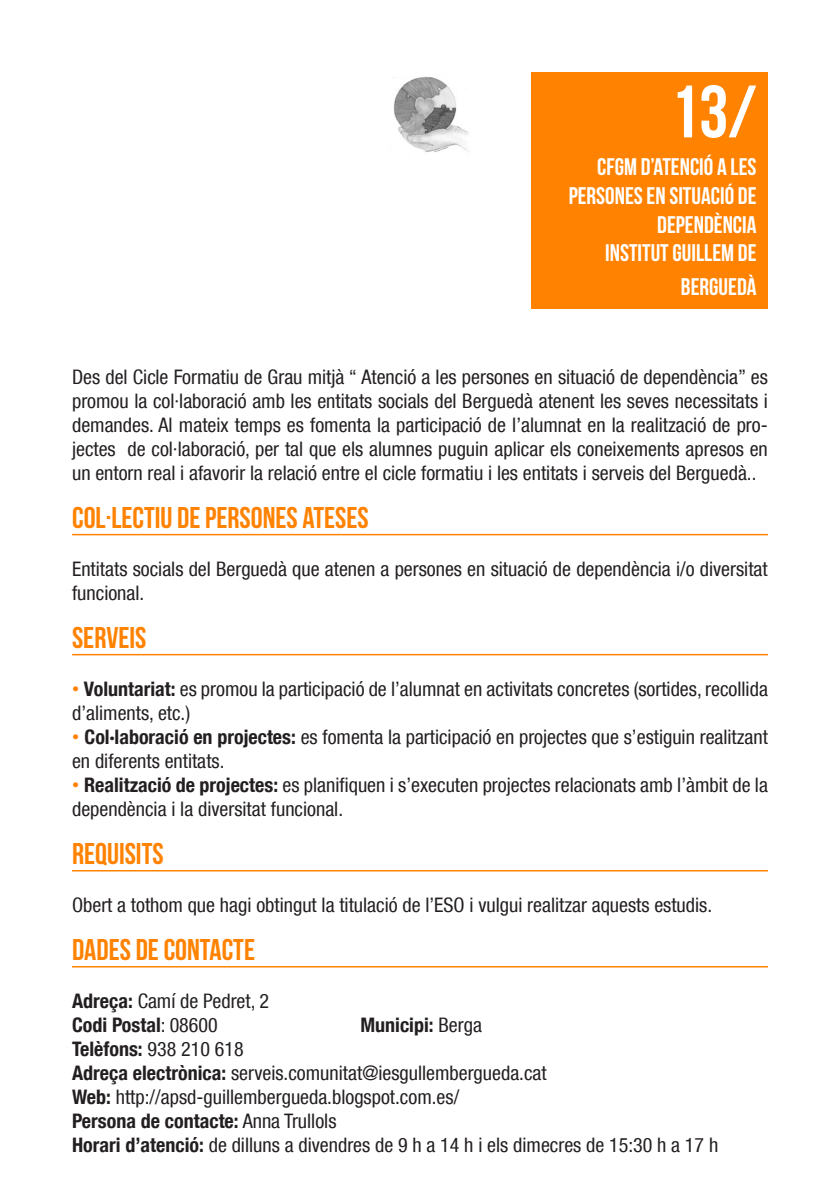
<style>
.page{position:relative;width:840px;height:1191px;background:#fff}
.page>*{position:absolute;margin:0;border:0;box-sizing:border-box;transform-origin:0 0}
.t1{font:74px "Bebas Neue";color:#fff}
.TITULOS{font:30px "Bebas Neue";color:#ff8200}
.t2{font:24px/28.8px "Bebas Neue";color:#fff;text-align:right}
.t3{font:condensed 20px/24px "Helvetica Neue LT Com";color:#231f20}
.t4{font:700 condensed 20px "Helvetica Neue LT Com";color:#231f20}
.s1{font-family:"Arial";font-stretch:normal;color:#ff8200}
.s2{font-weight:700}
.s3{font-weight:400}
</style>
<div class="page">
<div style="left:531px;top:72px;width:236px;height:236px;background:#ff8200"></div>
<hr style="left:72px;top:534px;width:695px;height:1px;background:#ff8200">
<hr style="left:72px;top:654px;width:695px;height:1px;background:#ff8200">
<hr style="left:72px;top:870px;width:695px;height:1px;background:#ff8200">
<hr style="left:72px;top:966px;width:695px;height:1px;background:#ff8200">
<img style="left:393px;top:76px;width:76px;height:76px">
<p class="t1" style="left:669px;top:71px;width:88px">13/</p>
<p class="t2" style="left:597px;top:152px;width:161px">CFGM D’ATENCIÓ A LES</p>
<p class="t2" style="left:568px;top:181px;width:189px">PERSONES EN SITUACIÓ DE<br>DEPENDÈNCIA</p>
<p class="t2" style="left:605px;top:238px;width:153px">INSTITUT GUILLEM DE</p>
<p class="t2" style="left:680px;top:272px;width:77px">BERGUEDÀ</p>
<p class="t3" style="left:72px;top:365px;width:697px;text-align:justify">Des del Cicle Formatiu de Grau mitjà “ Atenció a les persones en situació de dependència” es promou la col·laboració amb les entitats socials del Berguedà atenent les seves necessitats i demandes. Al mateix temps es fomenta la participació de l’alumnat en la realització de pro&shy;jectes de col·laboració, per tal que els alumnes puguin aplicar els coneixements apresos en un entorn real i afavorir la relació entre el cicle formatiu i les entitats i serveis del Berguedà..</p>
<p class="TITULOS" style="left:72px;top:501px;width:298px">COL·LECTIU DE PERSONES ATESES</p>
<p class="t3" style="left:72px;top:557px;width:696px">Entitats socials del Berguedà que atenen a persones en situació de dependència i/o diversitat funcional.</p>
<p class="TITULOS" style="left:72px;top:621px;width:76px">SERVEIS</p>
<p class="t3" style="left:72px;top:677px;width:697px"><span class="s1">•</span> <span class="s2">Voluntariat:</span> es promou la participació de l’alumnat en activitats concretes (sortides, recollida d’aliments, etc.)</p>
<p class="t3" style="left:72px;top:725px;width:697px"><span class="s1">•</span> <span class="s2">Col·laboració en projectes:</span> es fomenta la participació en projectes que s’estiguin realitzant en diferents entitats.</p>
<p class="t3" style="left:72px;top:773px;width:697px"><span class="s1">•</span> <span class="s2">Realització de projectes:</span> es planifiquen i s’executen projectes relacionats amb l’àmbit de la dependència i la diversitat funcional.</p>
<p class="TITULOS" style="left:72px;top:837px;width:93px">REQUISITS</p>
<p class="t3" style="left:72px;top:893px;width:641px">Obert a tothom que hagi obtingut la titulació de l’ESO i vulgui realitzar aquests estudis.</p>
<p class="TITULOS" style="left:72px;top:933px;width:184px">DADES DE CONTACTE</p>
<p class="t3" style="left:72px;top:989px;width:198px"><span class="s2">Adreça:</span> Camí de Pedret, 2</p>
<p class="t4" style="left:72px;top:1013px;width:147px">Codi Postal<span class="s3">: 08600</span></p>
<p class="t4" style="left:360px;top:1013px;width:123px">Municipi: <span class="s3">Berga</span></p>
<p class="t4" style="left:72px;top:1037px;width:173px">Telèfons: <span class="s3">938 210 618</span></p>
<p class="t3" style="left:72px;top:1061px;width:476px"><span class="s2">Adreça electrònica:</span> serveis.comunitat@iesgullembergueda.cat</p>
<p class="t3" style="left:72px;top:1085px;width:388px"><span class="s2">Web:</span> http://apsd-guillembergueda.blogspot.com.es/</p>
<p class="t4" style="left:72px;top:1109px;width:266px">Persona de contacte: <span class="s3">Anna Trullols</span></p>
<p class="t3" style="left:72px;top:1133px;width:647px"><span class="s2">Horari d’atenció:</span> de dilluns a divendres de 9 h a 14 h i els dimecres de 15:30 h a 17 h</p>
</div>
